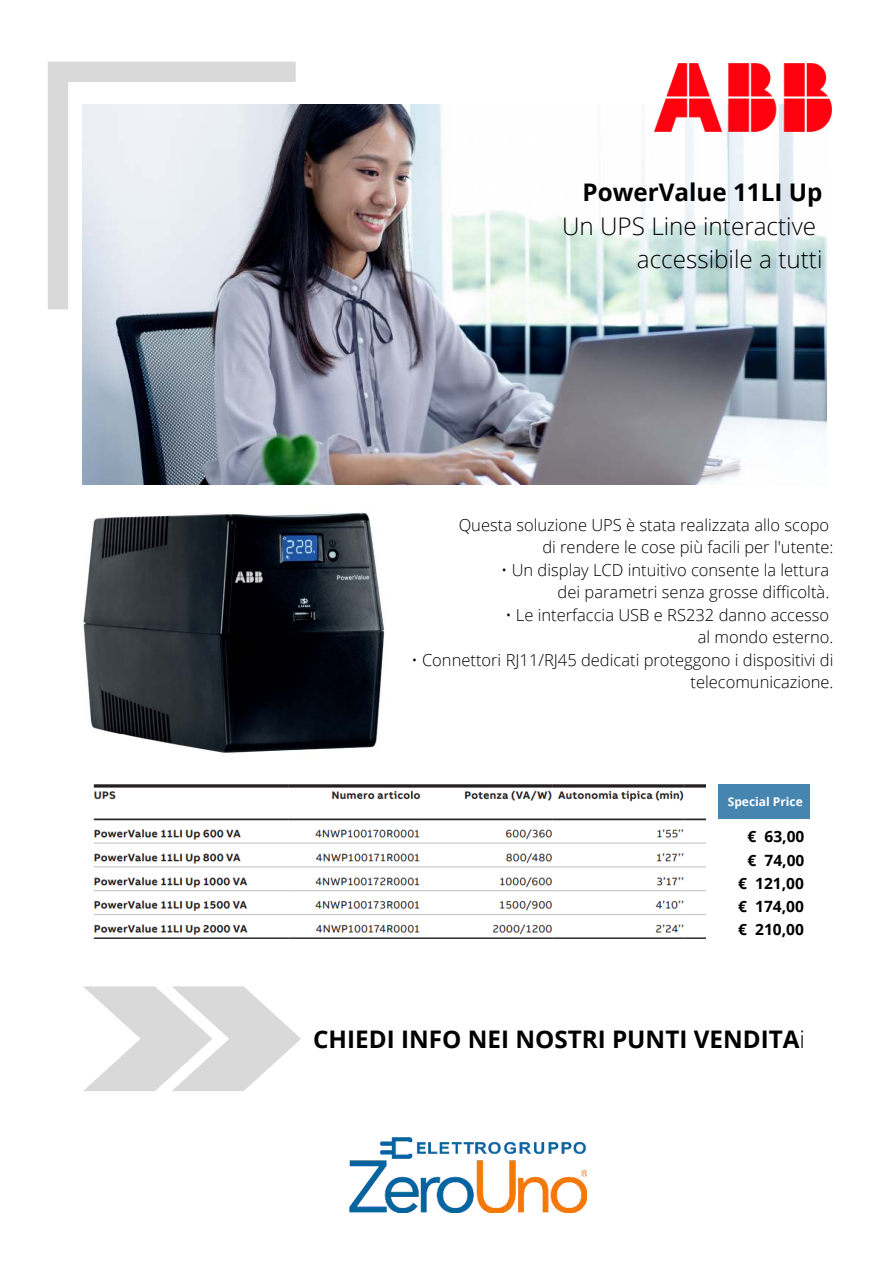
<style>
.page{position:relative;width:894px;height:1264px;background:#fff}
.page>*{position:absolute;margin:0;border:0;box-sizing:border-box;transform-origin:0 0}
.t1{font:700 24.3px "Open Sans";color:#000}
.t2{font:300 24.3px/33.8px "Open Sans";color:#000;text-align:right}
.t3{font:300 16.5px/22.5px "Open Sans";color:#000;text-align:right}
.t4{font:700 15.45px/23px "Open Sans";color:#000}
.t5{font:700 12px "Open Sans";color:#fff}
.s1{font-weight:300}
</style>
<div class="page">
<img style="left:93px;top:784px;width:612px;height:154px">
<img style="left:350px;top:1137px;width:236px;height:75px">
<img style="left:83px;top:512px;width:302px;height:241px">
<svg style="left:48px;top:62px;width:247px;height:247px;fill:#d9d9d9"></svg>
<img style="left:83px;top:105px;width:743px;height:379px">
<img style="left:652px;top:63px;width:180px;height:71px">
<svg style="left:83px;top:986px;width:218px;height:105px"></svg>
<div style="left:718px;top:784px;width:91px;height:35px;background:#4785b1"></div>
<h1 class="t1" style="left:582px;top:175px;width:241px">PowerValue 11LI Up</h1>
<h1 class="t2" style="left:562px;top:208px;width:262px">Un UPS Line interactive accessibile a tutti</h1>
<p class="t3" style="left:458px;top:513px;width:376px">Questa soluzione UPS è stata realizzata allo scopo di rendere le cose più facili per l'utente:</p>
<p class="t3" style="left:501px;top:558px;width:329px">• Un display LCD intuitivo consente la lettura dei parametri senza grosse difficoltà.</p>
<p class="t3" style="left:505px;top:603px;width:329px">• Le interfaccia USB e RS232 danno accesso al mondo esterno.</p>
<p class="t3" style="left:411px;top:648px;width:423px">• Connettori RJ11/RJ45 dedicati proteggono i dispositivi di telecomunicazione.</p>
<p class="t5" style="left:727px;top:793px;width:77px">Special Price</p>
<p class="t4" style="left:747px;top:823px;width:58px;line-height:24.3px">€ 63,00 € 74,00</p>
<p class="t4" style="left:738px;top:871px;width:67px;text-align:justify">€ 121,00 € 174,00 € 210,00</p>
<h1 class="t1" style="left:313px;top:1021px;width:493px">CHIEDI INFO NEI NOSTRI PUNTI VENDITA<span class="s1">i</span></h1>
</div>
